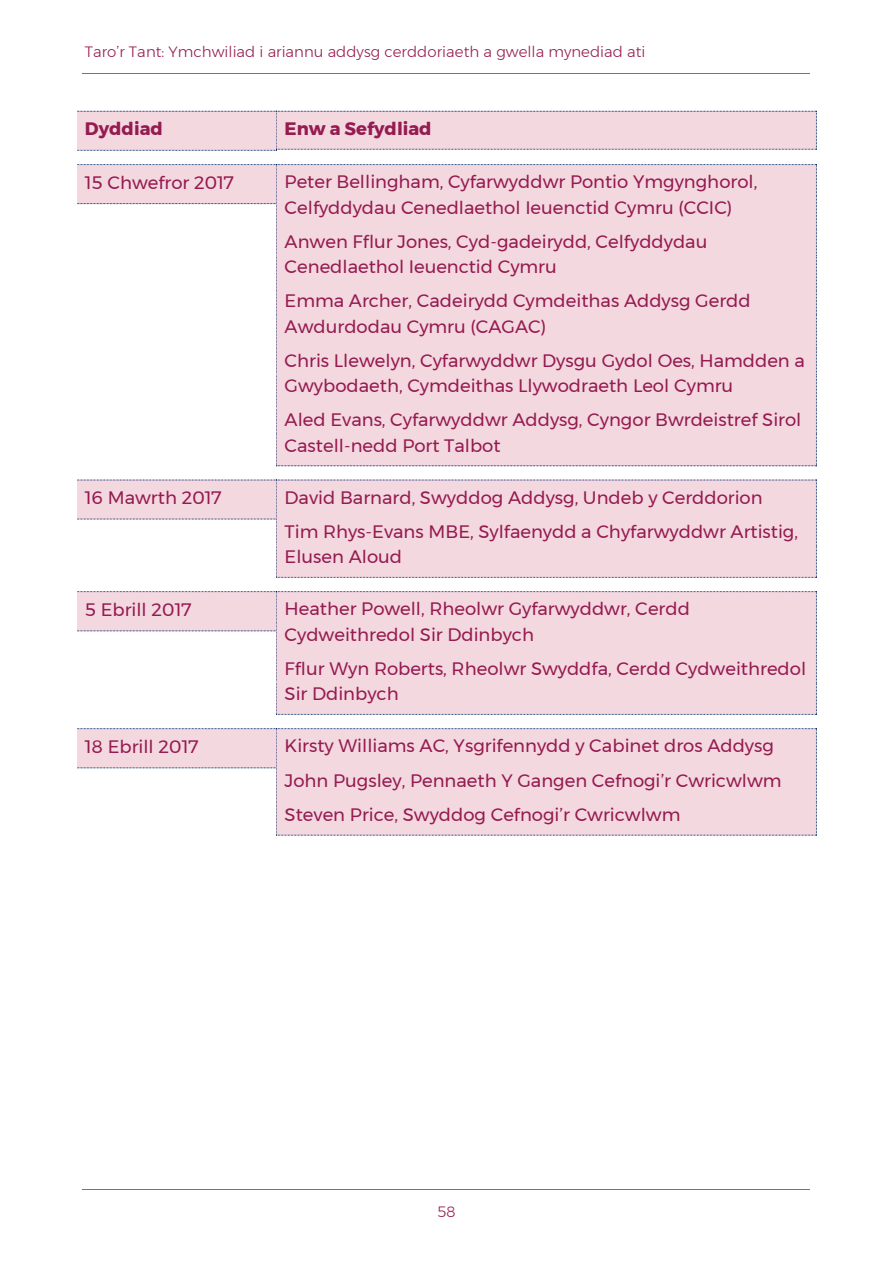
<style>
.page{position:relative;width:893px;height:1263px;background:#fff}
.page>*{position:absolute;margin:0;border:0;box-sizing:border-box;transform-origin:0 0}
.t1{font:18px/25.3px "Montserrat";color:#951b50}
.t2{font:700 18px "Montserrat";color:#951b50}
.t3{font:300 15px "Montserrat";color:#951b50}
</style>
<div class="page">
<hr style="left:83px;top:73px;width:727px;height:1px;background:#ef404a">
<hr style="left:83px;top:1189px;width:727px;height:1px;background:#ef404a">
<svg style="left:77px;top:111px;width:740px;height:40px;background:#eed5de"></svg>
<svg style="left:77px;top:164px;width:740px;height:302px"></svg>
<svg style="left:77px;top:480px;width:740px;height:98px"></svg>
<svg style="left:77px;top:591px;width:740px;height:124px"></svg>
<svg style="left:77px;top:728px;width:740px;height:108px"></svg>
<p class="t3" style="left:85px;top:43px;width:562px">Taro’r Tant: Ymchwiliad i ariannu addysg cerddoriaeth a gwella mynediad ati</p>
<p class="t2" style="left:85px;top:118px;width:79px">Dyddiad</p>
<p class="t2" style="left:285px;top:118px;width:148px">Enw a Sefydliad</p>
<p class="t1" style="left:85px;top:169px;width:151px">15 Chwefror 2017</p>
<p class="t1" style="left:285px;top:169px;width:474px">Peter Bellingham, Cyfarwyddwr Pontio Ymgynghorol,<br>Celfyddydau Cenedlaethol Ieuenctid Cymru (CCIC)</p>
<p class="t1" style="left:285px;top:229px;width:424px">Anwen Fflur Jones, Cyd-gadeirydd, Celfyddydau<br>Cenedlaethol Ieuenctid Cymru</p>
<p class="t1" style="left:285px;top:288px;width:468px">Emma Archer, Cadeirydd Cymdeithas Addysg Gerdd<br>Awdurdodau Cymru (CAGAC)</p>
<p class="t1" style="left:285px;top:348px;width:522px">Chris Llewelyn, Cyfarwyddwr Dysgu Gydol Oes, Hamdden a<br>Gwybodaeth, Cymdeithas Llywodraeth Leol Cymru</p>
<p class="t1" style="left:285px;top:407px;width:518px">Aled Evans, Cyfarwyddwr Addysg, Cyngor Bwrdeistref Sirol<br>Castell-nedd Port Talbot</p>
<p class="t1" style="left:85px;top:485px;width:138px">16 Mawrth 2017</p>
<p class="t1" style="left:285px;top:485px;width:479px">David Barnard, Swyddog Addysg, Undeb y Cerddorion</p>
<p class="t1" style="left:285px;top:519px;width:515px">Tim Rhys-Evans MBE, Sylfaenydd a Chyfarwyddwr Artistig,<br>Elusen Aloud</p>
<p class="t1" style="left:85px;top:596px;width:108px">5 Ebrill 2017</p>
<p class="t1" style="left:285px;top:596px;width:407px">Heather Powell, Rheolwr Gyfarwyddwr, Cerdd<br>Cydweithredol Sir Ddinbych</p>
<p class="t1" style="left:285px;top:656px;width:523px">Fflur Wyn Roberts, Rheolwr Swyddfa, Cerdd Cydweithredol<br>Sir Ddinbych</p>
<p class="t1" style="left:85px;top:733px;width:115px">18 Ebrill 2017</p>
<p class="t1" style="left:285px;top:733px;width:491px">Kirsty Williams AC, Ysgrifennydd y Cabinet dros Addysg</p>
<p class="t1" style="left:285px;top:768px;width:499px">John Pugsley, Pennaeth Y Gangen Cefnogi’r Cwricwlwm</p>
<p class="t1" style="left:285px;top:802px;width:397px">Steven Price, Swyddog Cefnogi’r Cwricwlwm</p>
<p class="t3" style="left:437px;top:1202px;width:20px">58</p>
</div>
